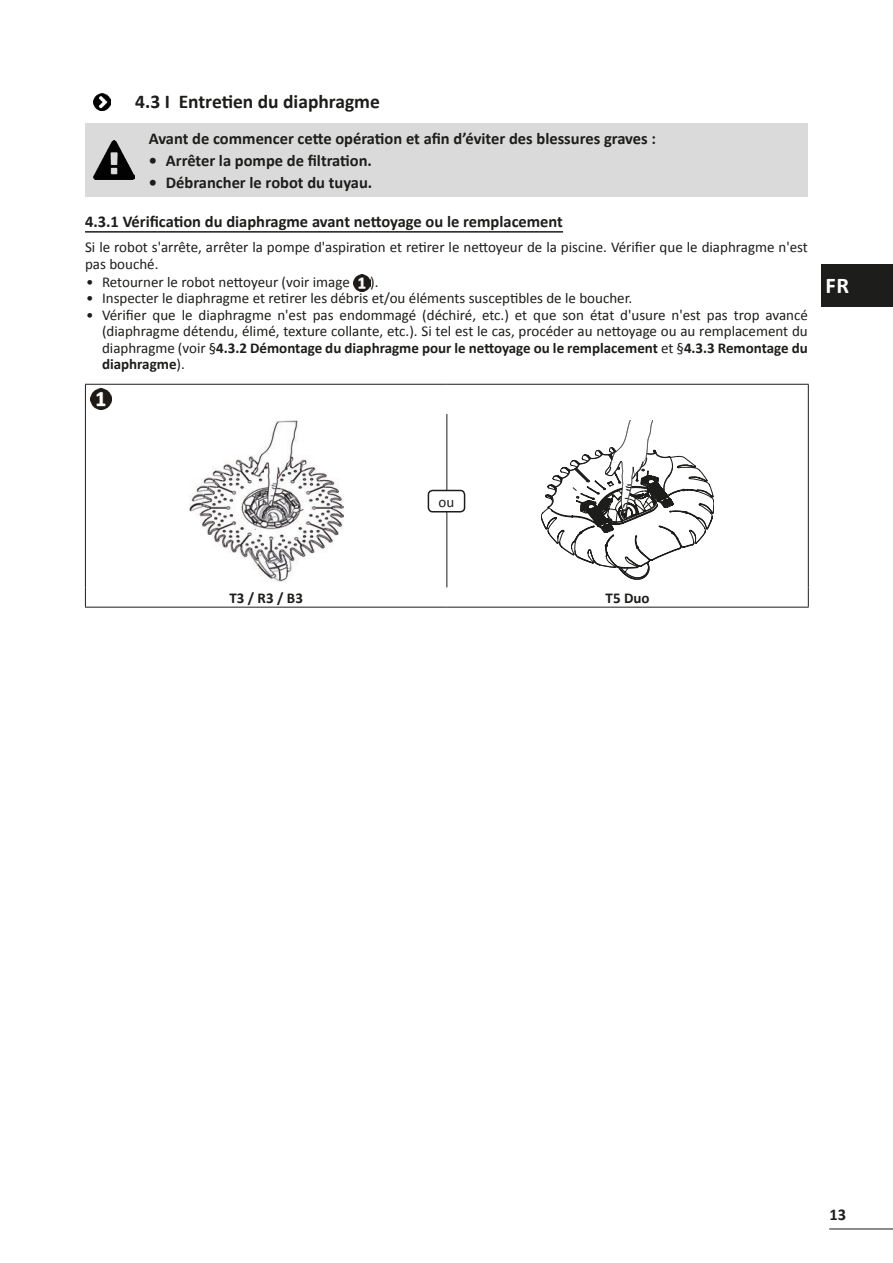
<style>
.page{position:relative;width:893px;height:1263px;background:#fff}
.page>*{position:absolute;margin:0;border:0;box-sizing:border-box;transform-origin:0 0}
.t1{font:700 22.5px "Calibri";color:#fff}
.t2{font:700 19.5px "Calibri";color:#1d1d1b}
.t3{font:700 16.5px "Calibri";color:#1d1d1b}
.t4{font:15px/16.5px "Calibri";color:#1d1d1b}
.t5{font:700 15px "Calibri";color:#1d1d1b}
.s1{font-weight:700}
</style>
<div class="page">
<hr style="left:829px;top:1228px;width:64px;height:1px;background:#1d1d1b">
<hr style="left:85px;top:231px;width:478px;height:2px;background:#1d1d1b">
<img style="left:94px;top:94px;width:17px;height:17px">
<div style="left:85px;top:123px;width:55px;height:74px;background:#dadada"></div>
<div style="left:140px;top:123px;width:668px;height:74px;background:#dadada"></div>
<img style="left:94px;top:141px;width:41px;height:38px">
<img style="left:353px;top:274px;width:17px;height:17px">
<hr style="left:85px;top:384px;width:362px;height:1px;background:#1d1d1b">
<svg style="left:85px;top:385px;width:1px;height:29px"></svg>
<hr style="left:447px;top:384px;width:362px;height:1px;background:#1d1d1b">
<svg style="left:808px;top:385px;width:1px;height:29px"></svg>
<hr style="left:85px;top:414px;width:1px;height:173px;background:#1d1d1b">
<hr style="left:446px;top:414px;width:1px;height:173px;background:#1d1d1b">
<hr style="left:808px;top:414px;width:1px;height:173px;background:#1d1d1b">
<svg style="left:85px;top:587px;width:1px;height:20px"></svg>
<svg style="left:808px;top:587px;width:1px;height:20px"></svg>
<hr style="left:85px;top:607px;width:362px;height:1px;background:#1d1d1b">
<hr style="left:447px;top:607px;width:362px;height:1px;background:#1d1d1b">
<img style="left:91px;top:388px;width:21px;height:22px">
<img style="left:189px;top:420px;width:154px;height:161px">
<svg style="left:541px;top:421px;width:173px;height:159px"></svg>
<div style="left:428px;top:490px;width:37px;height:22px;background:#fff;border-radius:4px"></div>
<div style="left:428px;top:490px;width:37px;height:22px;border:2px solid #1d1d1b;border-radius:4px"></div>
<div style="left:821px;top:264px;width:72px;height:43px;background:#1d1d1b"></div>
<h2 class="t2" style="left:135px;top:89px;width:246px">4.3 I Entretien du diaphragme</h2>
<p class="t3" style="left:149px;top:128px;width:509px">Avant de commencer cette opération et afin d’éviter des blessures graves :</p>
<p class="t3" style="left:149px;top:150px;width:225px">• Arrêter la pompe de filtration.</p>
<p class="t3" style="left:149px;top:172px;width:225px">• Débrancher le robot du tuyau.</p>
<p class="t3" style="left:85px;top:211px;width:479px">4.3.1 Vérification du diaphragme avant nettoyage ou le remplacement</p>
<p class="t4" style="left:85px;top:239px;width:724px">Si le robot s'arrête, arrêter la pompe d'aspiration et retirer le nettoyeur de la piscine. Vérifier que le diaphragme n'est pas bouché.</p>
<p class="t4" style="left:86px;top:274px;width:265px">• Retourner le robot nettoyeur (voir image</p>
<p class="t4" style="left:370px;top:274px;width:10px">).</p>
<p class="t4" style="left:86px;top:290px;width:548px">• Inspecter le diaphragme et retirer les débris et/ou éléments susceptibles de le boucher.</p>
<p class="t4" style="left:102px;top:307px;width:707px;text-align:justify;text-indent:-16px">• Vérifier que le diaphragme n'est pas endommagé (déchiré, etc.) et que son état d'usure n'est pas trop avancé (diaphragme détendu, élimé, texture collante, etc.). Si tel est le cas, procéder au nettoyage ou au remplacement du diaphragme (voir §<span class="s1">4.3.2 Démontage du diaphragme pour le nettoyage ou le remplacement</span> et §<span class="s1">4.3.3 Remontage du diaphragme</span>).</p>
<h1 class="t1" style="left:825px;top:271px;width:25px">FR</h1>
<p class="t4" style="left:438px;top:494px;width:17px">ou</p>
<p class="t5" style="left:229px;top:588px;width:75px">T3 / R3 / B3</p>
<p class="t5" style="left:606px;top:588px;width:45px">T5 Duo</p>
<p class="t3" style="left:829px;top:1204px;width:18px">13</p>
</div>
